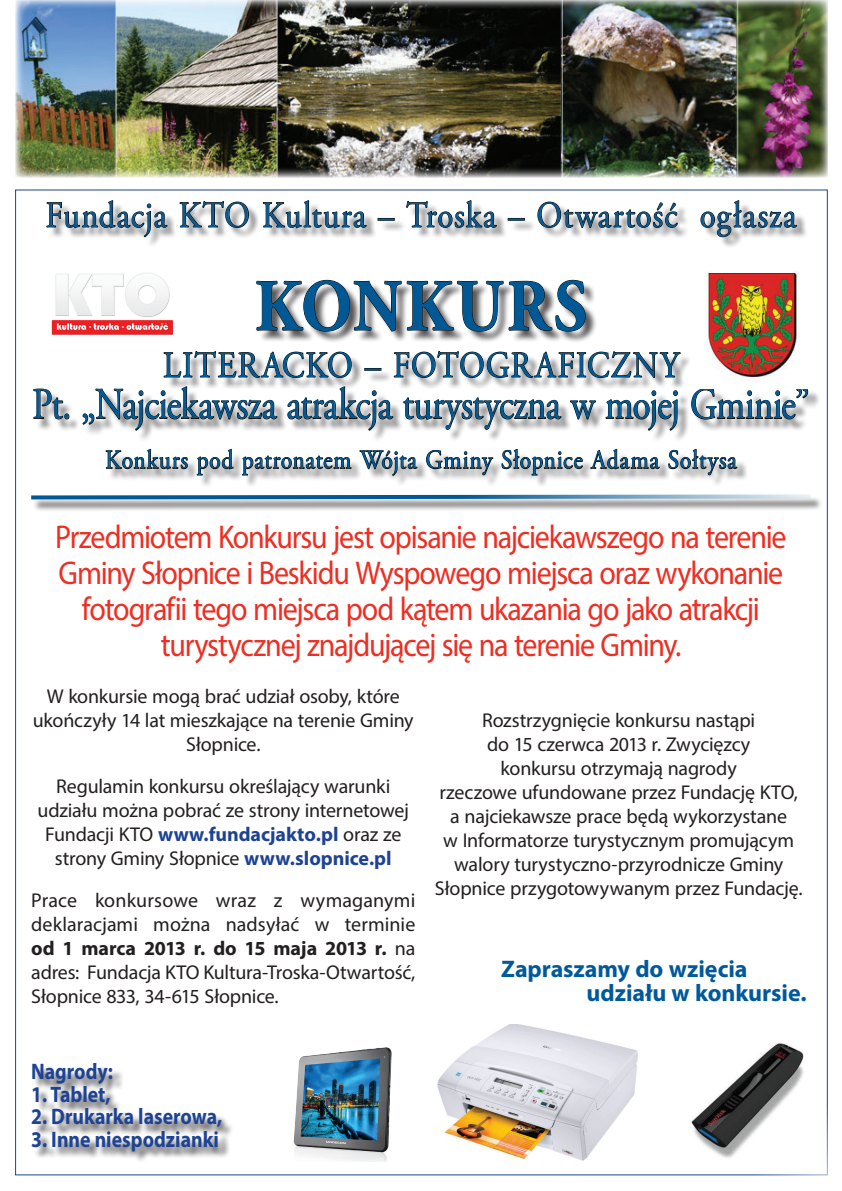
<style>
.page{position:relative;width:842px;height:1191px;background:#fff}
.page>*{position:absolute;margin:0;border:0;box-sizing:border-box;transform-origin:0 0}
.t1{font:700 73.3px "Adobe Garamond Pro";letter-spacing:.06em;color:#005994;scale:.88 1}
.t2{font:44px "Adobe Garamond Pro";letter-spacing:-.015em;color:#005994;scale:.83 1}
.t3{font:36.7px "Adobe Garamond Pro";letter-spacing:.035em;color:#0b578e;scale:.88 1}
.t4{font:36.7px "Adobe Garamond Pro";letter-spacing:.035em;color:#005994;scale:.88 1}
.t5{font:33px/36px "Myriad Pro";letter-spacing:-.04em;color:#ee2e22;text-align:center;scale:.91 1}
.t6{font:26.4px "Adobe Garamond Pro";letter-spacing:.035em;color:#005994;scale:.88 1}
.t7{font:700 24px/24px "Myriad Pro";letter-spacing:-.005em;color:#00599a}
.t8{font:700 22.5px "Myriad Pro";color:#1e4394;scale:.88 1}
.t9{font:20px/24px "Myriad Pro";letter-spacing:-.01em;color:#231f20;text-align:center}
.s1{font-weight:700;color:#1e4394}
.s2{font-weight:700}
</style>
<div class="page">
<img style="left:15px;top:0;width:813px;height:177px">
<div style="left:34px;top:1064px;width:200px;height:99px;background:#231f20;opacity:.75"></div>
<div style="left:36px;top:202px;width:784px;height:285px;background:#231f20;opacity:.75"></div>
<svg style="left:47px;top:200px;width:120px;height:40px"></svg>
<svg style="left:180px;top:201px;width:69px;height:27px"></svg>
<svg style="left:263px;top:200px;width:103px;height:40px"></svg>
<svg style="left:378px;top:218px;width:16px;height:2px"></svg>
<svg style="left:406px;top:200px;width:91px;height:40px"></svg>
<svg style="left:508px;top:218px;width:16px;height:2px"></svg>
<svg style="left:538px;top:202px;width:139px;height:38px"></svg>
<svg style="left:701px;top:200px;width:96px;height:40px"></svg>
<svg style="left:256px;top:280px;width:145px;height:51px"></svg>
<svg style="left:407px;top:281px;width:96px;height:50px"></svg>
<svg style="left:509px;top:280px;width:76px;height:51px"></svg>
<svg style="left:164px;top:351px;width:187px;height:27px"></svg>
<svg style="left:365px;top:368px;width:16px;height:2px"></svg>
<svg style="left:394px;top:351px;width:286px;height:27px"></svg>
<svg style="left:34px;top:389px;width:35px;height:30px"></svg>
<svg style="left:83px;top:387px;width:194px;height:45px"></svg>
<svg style="left:288px;top:387px;width:105px;height:45px"></svg>
<svg style="left:404px;top:398px;width:157px;height:34px"></svg>
<svg style="left:570px;top:400px;width:26px;height:19px"></svg>
<svg style="left:606px;top:391px;width:72px;height:39px"></svg>
<svg style="left:691px;top:387px;width:117px;height:32px"></svg>
<svg style="left:106px;top:449px;width:82px;height:20px"></svg>
<svg style="left:197px;top:449px;width:36px;height:26px"></svg>
<svg style="left:242px;top:456px;width:109px;height:26px"></svg>
<svg style="left:360px;top:450px;width:57px;height:32px"></svg>
<svg style="left:426px;top:450px;width:67px;height:25px"></svg>
<svg style="left:502px;top:449px;width:80px;height:26px"></svg>
<svg style="left:591px;top:449px;width:68px;height:33px"></svg>
<svg style="left:668px;top:449px;width:69px;height:33px"></svg>
<img style="left:694px;top:266px;width:116px;height:122px">
<div style="left:33px;top:496px;width:790px;height:16px;background:#231f20;opacity:.75"></div>
<svg style="left:31px;top:494px;width:781px;height:6px"></svg>
<img style="left:691px;top:1043px;width:113px;height:115px">
<img style="left:293px;top:1047px;width:99px;height:115px">
<img style="left:437px;top:1024px;width:201px;height:137px">
<h3 class="t3" style="left:46px;top:193px;width:854px">Fundacja KTO Kultura – Troska – Otwartość ogłasza</h3>
<h1 class="t1" style="left:255px;top:264px;width:379px">KONKURS</h1>
<h3 class="t4" style="left:163px;top:343px;width:588px">LITERACKO – FOTOGRAFICZNY</h3>
<h2 class="t2" style="left:32px;top:378px;width:938px">Pt. „Najciekawsza atrakcja turystyczna w mojej Gminie”</h2>
<h3 class="t6" style="left:105px;top:444px;width:719px">Konkurs pod patronatem Wójta Gminy Słopnice Adama Sołtysa</h3>
<h3 class="t5" style="left:55px;top:518px;width:805px">Przedmiotem Konkursu jest opisanie najciekawszego na terenie Gminy Słopnice i Beskidu Wyspowego miejsca oraz wykonanie fotografii tego miejsca pod kątem ukazania go jako atrakcji turystycznej znajdującej się na terenie Gminy.</h3>
<p class="t9" style="left:33px;top:684px;width:382px">W konkursie mogą brać udział osoby, które ukończyły 14 lat mieszkające na terenie Gminy<br>Słopnice.</p>
<p class="t9" style="left:38px;top:774px;width:373px">Regulamin konkursu określający warunki udziału można pobrać ze strony internetowej Fundacji KTO <span class="s1">www.fundacjakto.pl</span> oraz ze strony Gminy Słopnice <span class="s1">www.slopnice.pl</span></p>
<p class="t9" style="left:31px;top:888px;width:386px;text-align:justify">Prace konkursowe wraz z wymaganymi deklaracjami można nadsyłać w terminie <span class="s2">od 1 marca 2013 r. do 15 maja 2013 r.</span> na adres: Fundacja KTO Kultura-Troska-Otwartość, Słopnice 833, 34-615 Słopnice.</p>
<p class="t9" style="left:435px;top:708px;width:369px">Rozstrzygnięcie konkursu nastąpi<br>do 15 czerwca 2013 r. Zwycięzcy<br>konkursu otrzymają nagrody<br>rzeczowe ufundowane przez Fundację KTO, a najciekawsze prace będą wykorzystane<br>w Informatorze turystycznym promującym walory turystyczno-przyrodnicze Gminy Słopnice przygotowywanym przez Fundację.</p>
<p class="t7" style="left:586px;top:956px;width:222px;text-indent:-85px">Zapraszamy do wzięcia udziału w konkursie.</p>
<p class="t8" style="left:31px;top:1056px;width:95px">Nagrody:</p>
<p class="t8" style="left:31px;top:1079px;width:92px">1. Tablet,</p>
<p class="t8" style="left:31px;top:1101px;width:219px">2. Drukarka laserowa,</p>
<p class="t8" style="left:31px;top:1124px;width:215px">3. Inne niespodzianki</p>
</div>
